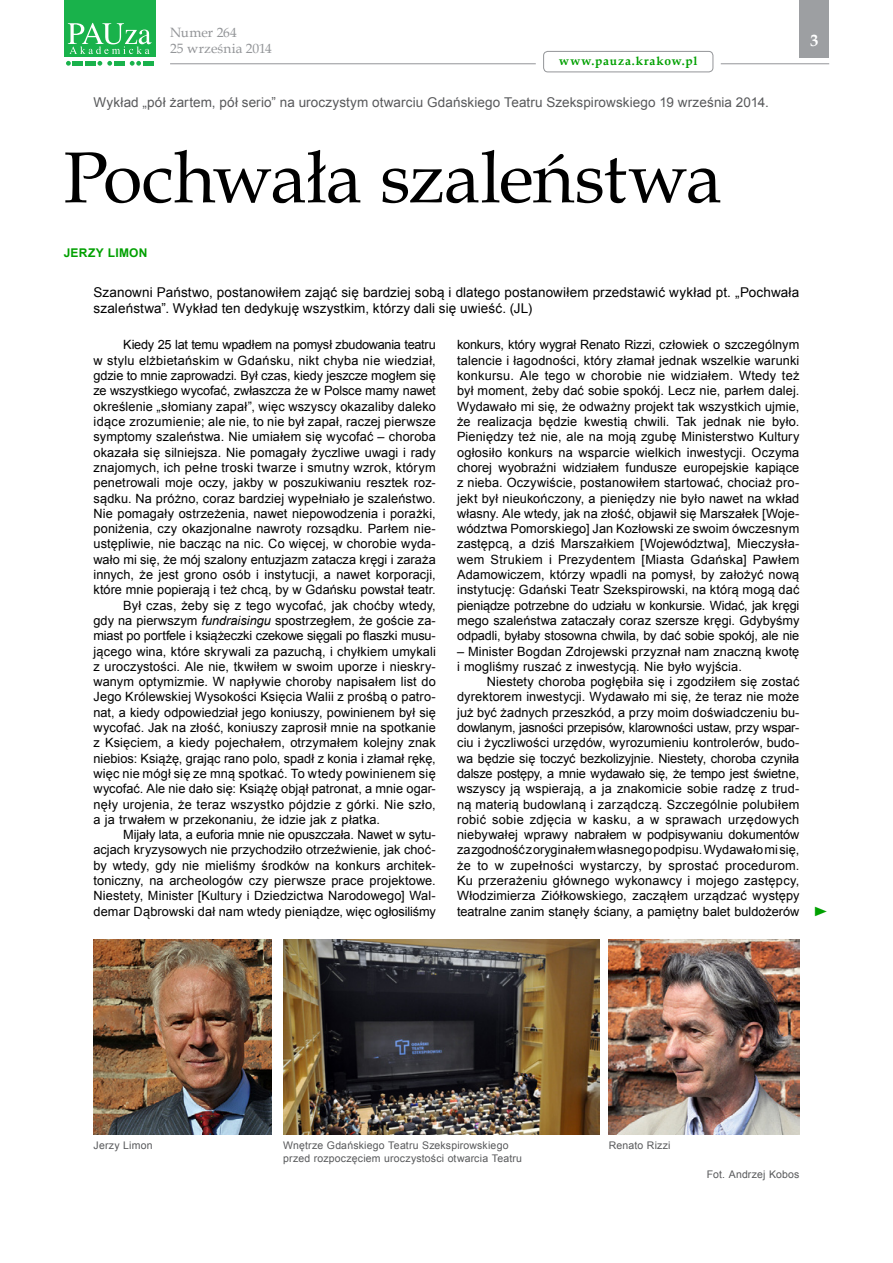
<style>
.page{position:relative;width:893px;height:1263px;background:#fff}
.page>*{position:absolute;margin:0;border:0;box-sizing:border-box;transform-origin:0 0}
.t1{font:72px "Book Antiqua";letter-spacing:-.015em;color:#000}
.t2{font:700 16.5px "Book Antiqua";color:#fff}
.t3{font:13.5px/16.2px "Arial";letter-spacing:.01em;color:#000}
.t4{font:13.5px "Arial";letter-spacing:.01em;color:#58595b}
.t5{font:13.5px/16.2px "Book Antiqua";letter-spacing:.01em;color:#939598}
.t6{font:13.5px "Times New Roman";color:#00a000;scale:1.22 1}
.t7{font:12.75px/15.3px "Arial";letter-spacing:.01em;color:#000;text-align:justify}
.t8{font:12.75px "Arial";letter-spacing:-.015em;color:#000}
.t9{font:12.75px "Arial";letter-spacing:-.01em;color:#000}
.t10{font:12.75px "Arial";letter-spacing:-.02em;color:#000}
.t11{font:700 12px "Book Antiqua";letter-spacing:.07em;color:#00a000}
.t12{font:700 12px "Arial";letter-spacing:.02em;color:#00a000}
.t13{font:10.5px "Arial";letter-spacing:.015em;color:#58595b}
.s1{font-style:italic}
</style>
<div class="page">
<div style="left:799px;top:0;width:30px;height:57px;background:#9d9fa2"></div>
<svg style="left:66px;top:61px;width:5px;height:5px"></svg>
<svg style="left:97px;top:61px;width:15px;height:5px"></svg>
<svg style="left:130px;top:61px;width:11px;height:5px"></svg>
<div style="left:73px;top:61px;width:10px;height:5px;background:#19b24b"></div>
<div style="left:85px;top:61px;width:11px;height:5px;background:#19b24b"></div>
<div style="left:114px;top:61px;width:11px;height:5px;background:#19b24b"></div>
<div style="left:143px;top:61px;width:11px;height:5px;background:#19b24b"></div>
<div style="left:64px;top:0;width:92px;height:56px;background:#19b24b"></div>
<svg style="left:68px;top:23px;width:83px;height:31px"></svg>
<hr style="left:170px;top:63px;width:366px;height:1px;background:#939598">
<div style="left:543px;top:51px;width:170px;height:21px;border:1px solid #939598;border-radius:4px"></div>
<hr style="left:721px;top:63px;width:108px;height:1px;background:#939598">
<img style="left:283px;top:940px;width:316px;height:195px">
<img style="left:94px;top:940px;width:178px;height:195px">
<img style="left:609px;top:940px;width:190px;height:195px">
<p class="t5" style="left:170px;top:24px;width:103px">Numer 264<br>25 września 2014</p>
<p class="t2" style="left:810px;top:30px;width:10px">3</p>
<p class="t11" style="left:559px;top:53px;width:140px">www.pauza.krakow.pl</p>
<p class="t4" style="left:94px;top:93px;width:677px">Wykład „pół żartem, pół serio” na uroczystym otwarciu Gdańskiego Teatru Szekspirowskiego 19 września 2014.</p>
<h1 class="t1" style="left:64px;top:128px;width:660px">Pochwała szaleństwa</h1>
<p class="t12" style="left:64px;top:244px;width:85px">JERZY LIMON</p>
<p class="t3" style="left:94px;top:284px;width:707px">Szanowni Państwo, postanowiłem zająć się bardziej sobą i dlatego postanowiłem przedstawić wykład pt. „Pochwała szaleństwa”. Wykład ten dedykuję wszystkim, którzy dali się uwieść. (JL)</p>
<p class="t10" style="left:123px;top:336px;width:314px">Kiedy 25 lat temu wpadłem na pomysł zbudowania teatru</p>
<p class="t7" style="left:94px;top:353px;width:344px">w stylu elżbietańskim w Gdańsku, nikt chyba nie wiedział,</p>
<p class="t9" style="left:94px;top:367px;width:344px">gdzie to mnie zaprowadzi. Był czas, kiedy jeszcze mogłem się</p>
<p class="t9" style="left:94px;top:382px;width:344px">ze wszystkiego wycofać, zwłaszcza że w Polsce mamy nawet</p>
<p class="t7" style="left:94px;top:398px;width:344px">określenie „słomiany zapał”, więc wszyscy okazaliby daleko</p>
<p class="t7" style="left:94px;top:414px;width:344px">idące zrozumienie; ale nie, to nie był zapał, raczej pierwsze</p>
<p class="t7" style="left:94px;top:429px;width:344px">symptomy szaleństwa. Nie umiałem się wycofać – choroba</p>
<p class="t7" style="left:94px;top:444px;width:344px">okazała się silniejsza. Nie pomagały życzliwe uwagi i rady</p>
<p class="t7" style="left:94px;top:460px;width:344px">znajomych, ich pełne troski twarze i smutny wzrok, którym</p>
<p class="t7" style="left:94px;top:475px;width:344px">penetrowali moje oczy, jakby w poszukiwaniu resztek roz-</p>
<p class="t7" style="left:94px;top:490px;width:344px">sądku. Na próżno, coraz bardziej wypełniało je szaleństwo.</p>
<p class="t7" style="left:94px;top:506px;width:344px">Nie pomagały ostrzeżenia, nawet niepowodzenia i porażki,</p>
<p class="t7" style="left:94px;top:521px;width:344px">poniżenia, czy okazjonalne nawroty rozsądku. Parłem nie-</p>
<p class="t7" style="left:94px;top:536px;width:344px">ustępliwie, nie bacząc na nic. Co więcej, w chorobie wyda-</p>
<p class="t7" style="left:94px;top:551px;width:344px">wało mi się, że mój szalony entuzjazm zatacza kręgi i zaraża</p>
<p class="t7" style="left:94px;top:567px;width:344px">innych, że jest grono osób i instytucji, a nawet korporacji,</p>
<p class="t7" style="left:94px;top:582px;width:344px">które mnie popierają i też chcą, by w Gdańsku powstał teatr.</p>
<p class="t7" style="left:123px;top:597px;width:314px">Był czas, żeby się z tego wycofać, jak choćby wtedy,</p>
<p class="t7" style="left:94px;top:613px;width:344px">gdy na pierwszym <span class="s1">fundraisingu</span> spostrzegłem, że goście za-</p>
<p class="t8" style="left:94px;top:627px;width:344px">miast po portfele i książeczki czekowe sięgali po flaszki musu-</p>
<p class="t7" style="left:94px;top:643px;width:344px">jącego wina, które skrywali za pazuchą, i chyłkiem umykali</p>
<p class="t7" style="left:94px;top:659px;width:344px">z uroczystości. Ale nie, tkwiłem w swoim uporze i nieskry-</p>
<p class="t7" style="left:94px;top:674px;width:344px">wanym optymizmie. W napływie choroby napisałem list do</p>
<p class="t7" style="left:94px;top:689px;width:344px">Jego Królewskiej Wysokości Księcia Walii z prośbą o patro-</p>
<p class="t7" style="left:94px;top:704px;width:344px">nat, a kiedy odpowiedział jego koniuszy, powinienem był się</p>
<p class="t7" style="left:94px;top:720px;width:344px">wycofać. Jak na złość, koniuszy zaprosił mnie na spotkanie</p>
<p class="t7" style="left:94px;top:735px;width:344px">z Księciem, a kiedy pojechałem, otrzymałem kolejny znak</p>
<p class="t7" style="left:94px;top:750px;width:344px">niebios: Książę, grając rano polo, spadł z konia i złamał rękę,</p>
<p class="t7" style="left:94px;top:766px;width:344px">więc nie mógł się ze mną spotkać. To wtedy powinienem się</p>
<p class="t7" style="left:94px;top:781px;width:344px">wycofać. Ale nie dało się: Książę objął patronat, a mnie ogar-</p>
<p class="t7" style="left:94px;top:796px;width:344px">nęły urojenia, że teraz wszystko pójdzie z górki. Nie szło,</p>
<p class="t7" style="left:94px;top:812px;width:288px">a ja trwałem w przekonaniu, że idzie jak z płatka.</p>
<p class="t8" style="left:123px;top:826px;width:314px">Mijały lata, a euforia mnie nie opuszczała. Nawet w sytu-</p>
<p class="t7" style="left:94px;top:842px;width:344px">acjach kryzysowych nie przychodziło otrzeźwienie, jak choć-</p>
<p class="t7" style="left:94px;top:857px;width:344px">by wtedy, gdy nie mieliśmy środków na konkurs architek-</p>
<p class="t7" style="left:94px;top:873px;width:344px">toniczny, na archeologów czy pierwsze prace projektowe.</p>
<p class="t7" style="left:94px;top:888px;width:344px">Niestety, Minister [Kultury i Dziedzictwa Narodowego] Wal-</p>
<p class="t7" style="left:94px;top:903px;width:344px">demar Dąbrowski dał nam wtedy pieniądze, więc ogłosiliśmy</p>
<p class="t7" style="left:457px;top:337px;width:344px">konkurs, który wygrał Renato Rizzi, człowiek o szczególnym talencie i łagodności, który złamał jednak wszelkie warunki konkursu. Ale tego w chorobie nie widziałem. Wtedy też był moment, żeby dać sobie spokój. Lecz nie, parłem dalej.<br>Wydawało mi się, że odważny projekt tak wszystkich ujmie, że realizacja będzie kwestią chwili. Tak jednak nie było.<br>Pieniędzy też nie, ale na moją zgubę Ministerstwo Kultury ogłosiło konkurs na wsparcie wielkich inwestycji. Oczyma chorej wyobraźni widziałem fundusze europejskie kapiące z nieba. Oczywiście, postanowiłem startować, chociaż pro&shy;jekt był nieukończony, a pieniędzy nie było nawet na wkład własny. Ale wtedy, jak na złość, objawił się Marszałek [Woje&shy;wództwa Pomorskiego] Jan Kozłowski ze swoim ówczesnym zastępcą, a dziś Marszałkiem [Województwa], Mieczysła&shy;wem Strukiem i Prezydentem [Miasta Gdańska] Pawłem Adamowiczem, którzy wpadli na pomysł, by założyć nową instytucję: Gdański Teatr Szekspirowski, na którą mogą dać pieniądze potrzebne do udziału w konkursie. Widać, jak kręgi mego szaleństwa zataczały coraz szersze kręgi. Gdybyśmy odpadli, byłaby stosowna chwila, by dać sobie spokój, ale nie</p>
<p class="t7" style="left:457px;top:643px;width:344px">– Minister Bogdan Zdrojewski przyznał nam znaczną kwotę i mogliśmy ruszać z inwestycją. Nie było wyjścia.</p>
<p class="t7" style="left:457px;top:674px;width:344px;text-indent:30px">Niestety choroba pogłębiła się i zgodziłem się zostać dyrektorem inwestycji. Wydawało mi się, że teraz nie może już być żadnych przeszkód, a przy moim doświadczeniu bu&shy;dowlanym, jasności przepisów, klarowności ustaw, przy wspar&shy;ciu i życzliwości urzędów, wyrozumieniu kontrolerów, budo&shy;wa będzie się toczyć bezkolizyjnie. Niestety, choroba czyniła dalsze postępy, a mnie wydawało się, że tempo jest świetne, wszyscy ją wspierają, a ja znakomicie sobie radzę z trud&shy;ną materią budowlaną i zarządczą. Szczególnie polubiłem robić sobie zdjęcia w kasku, a w sprawach urzędowych niebywałej wprawy nabrałem w podpisywaniu dokumentów za zgodność z oryginałem własnego podpisu. Wydawało mi się, że to w zupełności wystarczy, by sprostać procedurom.<br>Ku przerażeniu głównego wykonawcy i mojego zastępcy, Włodzimierza Ziółkowskiego, zacząłem urządzać występy teatralne zanim stanęły ściany, a pamiętny balet buldożerów</p>
<p class="t6" style="left:813px;top:902px;width:15px">►</p>
<p class="t13" style="left:94px;top:1138px;width:60px">Jerzy Limon</p>
<p class="t13" style="left:283px;top:1138px;width:227px">Wnętrze Gdańskiego Teatru Szekspirowskiego</p>
<p class="t13" style="left:609px;top:1138px;width:63px">Renato Rizzi</p>
<p class="t13" style="left:283px;top:1151px;width:240px">przed rozpoczęciem uroczystości otwarcia Teatru</p>
<p class="t13" style="left:707px;top:1167px;width:94px">Fot. Andrzej Kobos</p>
</div>
